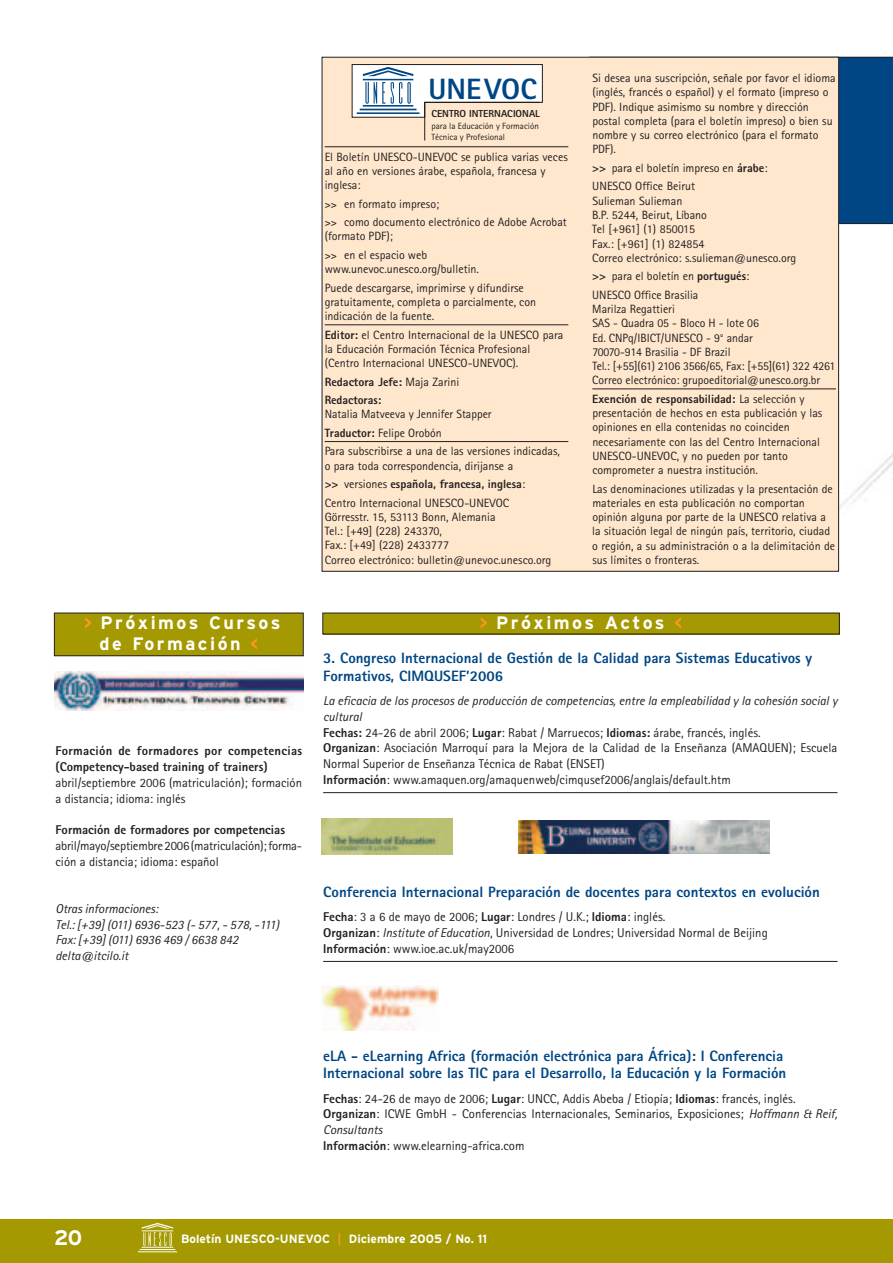
<style>
.page{position:relative;width:893px;height:1263px;background:#fff}
.page>*{position:absolute;margin:0;border:0;box-sizing:border-box;transform-origin:0 0}
.t1{font:800 29.4px "Rotis Sans Serif";color:#004684}
.t2{font:700 21px "Interstate";color:#fff}
.t3{font:700 18px/21px "Interstate";letter-spacing:.135em;color:#fff;text-align:center}
.t4{font:800 15px/17.2px "Rotis Sans Serif";color:#004684}
.t5{font:12.75px/15.8px "Rotis Sans Serif";color:#231f20}
.t6{font:italic 12.75px/15.8px "Rotis Sans Serif";color:#231f20}
.t7{font:800 12.75px/15.8px "Rotis Sans Serif";letter-spacing:.02em;color:#231f20}
.t8{font:800 12.75px "Rotis Sans Serif";color:#231f20}
.t9{font:12px/14.2px "Rotis Sans Serif";color:#231f20}
.t10{font:700 12px "Interstate";color:#fff}
.t11{font:800 12px/18.5px "Rotis Sans Serif";color:#231f20}
.t12{font:800 10.2px "Rotis Sans Serif";color:#231f20}
.t13{font:9px/11.4px "Rotis Sans Serif";color:#231f20}
.s1{color:#f79727}
.s2{font-weight:800;font-size:10.5px}
.s3{font-weight:800}
.s4{font-weight:400}
.s5{font-style:italic}
</style>
<div class="page">
<img style="left:839px;top:56px;width:54px;height:516px">
<div style="left:839px;top:57px;width:54px;height:167px;background:#004684"></div>
<div style="left:321px;top:56px;width:518px;height:516px;background:#fee7cd"></div>
<hr style="left:325px;top:324px;width:243px;height:1px;background:#231f20">
<hr style="left:325px;top:441px;width:243px;height:1px;background:#231f20">
<hr style="left:592px;top:388px;width:244px;height:1px;background:#231f20">
<div style="left:0;top:1219px;width:893px;height:44px;background:#a49901"></div>
<svg style="left:138px;top:1223px;width:39px;height:29px"></svg>
<div style="left:54px;top:613px;width:249px;height:43px;background:#a49901"></div>
<div style="left:54px;top:613px;width:250px;height:43px;border:1px solid #231f20"></div>
<hr style="left:323px;top:792px;width:514px;height:1px;background:#231f20">
<hr style="left:323px;top:961px;width:514px;height:1px;background:#231f20">
<div style="left:323px;top:613px;width:516px;height:21px;background:#a49901"></div>
<img style="left:519px;top:820px;width:250px;height:34px">
<img style="left:322px;top:819px;width:130px;height:36px">
<img style="left:322px;top:986px;width:117px;height:44px">
<img style="left:54px;top:672px;width:250px;height:39px">
<h3 class="t3" style="left:84px;top:613px;width:198px"><span class="s1">&gt;</span> Próximos Cursos de Formación <span class="s1">&lt;</span></h3>
<p class="t7" style="left:56px;top:744px;width:248px">Formación de formadores por competencias (Competency-based training of trainers)</p>
<p class="t5" style="left:55px;top:776px;width:248px">abril/septiembre 2006 (matriculación); formación a distancia; idioma: inglés</p>
<p class="t8" style="left:56px;top:825px;width:231px">Formación de formadores por competencias</p>
<p class="t5" style="left:56px;top:839px;width:248px">abril/mayo/septiembre 2006 (matriculación); forma&shy;ción a distancia; idioma: español</p>
<p class="t6" style="left:56px;top:902px;width:225px">Otras informaciones:<br>Tel.: [+39] (011) 6936-523 (- 577, - 578, -111)<br>Fax: [+39] (011) 6936 469 / 6638 842 delta@itcilo.it</p>
<h1 class="t1" style="left:429px;top:79px;width:110px">UNEVOC</h1>
<p class="t12" style="left:431px;top:110px;width:110px">CENTRO INTERNACIONAL</p>
<p class="t13" style="left:431px;top:121px;width:109px">para la Educación y Formación<br>Técnica y Profesional</p>
<p class="t9" style="left:325px;top:151px;width:245px">El Boletín UNESCO-UNEVOC se publica varias veces al año en versiones árabe, española, francesa y inglesa:</p>
<p class="t9" style="left:325px;top:196px;width:244px;line-height:18.5px"><span class="s2">&gt;&gt;</span> en formato impreso;<br><span class="s2">&gt;&gt;</span> como documento electrónico de Adobe Acrobat</p>
<p class="t9" style="left:325px;top:228px;width:104px;line-height:18.5px">(formato PDF);<br><span class="s2">&gt;&gt;</span> en el espacio web</p>
<p class="t9" style="left:325px;top:261px;width:201px;line-height:18.5px">www.unevoc.unesco.org/bulletin.<br>Puede descargarse, imprimirse y difundirse</p>
<p class="t9" style="left:325px;top:296px;width:213px">gratuitamente, completa o parcialmente, con indicación de la fuente.</p>
<p class="t9" style="left:325px;top:329px;width:240px"><span class="s3">Editor:</span> el Centro Internacional de la UNESCO para la Educación Formación Técnica Profesional (Centro Internacional UNESCO-UNEVOC).</p>
<p class="t11" style="left:325px;top:374px;width:136px">Redactora Jefe: <span class="s4">Maja Zarini<br></span>Redactoras:</p>
<p class="t9" style="left:325px;top:406px;width:237px;line-height:18.5px">Natalia Matveeva y Jennifer Stapper<br><span class="s3">Traductor:</span> Felipe Orobón<br>Para subscribirse a una de las versiones indicadas,</p>
<p class="t9" style="left:325px;top:458px;width:202px;line-height:18.5px">o para toda correspondencia, dirijanse a <span class="s3">&gt;&gt;</span> versiones <span class="s3">española, francesa, inglesa</span>:<br>Centro Internacional UNESCO-UNEVOC</p>
<p class="t9" style="left:325px;top:511px;width:228px">Görresstr. 15, 53113 Bonn, Alemania<br>Tel.: [+49] (228) 243370,<br>Fax.: [+49] (228) 2433777<br>Correo electrónico: bulletin@unevoc.unesco.org</p>
<p class="t9" style="left:592px;top:72px;width:245px">Si desea una suscripción, señale por favor el idioma (inglés, francés o español) y el formato (impreso o PDF). Indique asimismo su nombre y dirección postal completa (para el boletín impreso) o bien su nombre y su correo electrónico (para el formato PDF).</p>
<p class="t9" style="left:592px;top:160px;width:177px;line-height:18.5px"><span class="s3">&gt;&gt;</span> para el boletín impreso en <span class="s3">árabe</span>:<br>UNESCO Office Beirut</p>
<p class="t9" style="left:592px;top:195px;width:206px">Sulieman Sulieman<br>B.P. 5244, Beirut, Líbano<br>Tel [+961] (1) 850015<br>Fax.: [+961] (1) 824854<br>Correo electrónico: s.sulieman@unesco.org</p>
<p class="t9" style="left:592px;top:268px;width:158px;line-height:18.5px"><span class="s3">&gt;&gt;</span> para el boletín en <span class="s3">portugués</span>:<br>UNESCO Office Brasilia</p>
<p class="t9" style="left:592px;top:303px;width:245px">Marilza Regattieri<br>SAS - Quadra 05 - Bloco H - lote 06<br>Ed. CNPq/IBICT/UNESCO - 9° andar<br>70070-914 Brasilia - DF Brazil<br>Tel.: [+55](61) 2106 3566/65, Fax: [+55](61) 322 4261<br>Correo electrónico: grupoeditorial@unesco.org.br</p>
<p class="t9" style="left:592px;top:393px;width:232px"><span class="s3">Exención de responsabilidad:</span> La selección y presentación de hechos en esta publicación y las opiniones en ella contenidas no coinciden necesariamente con las del Centro Internacional UNESCO-UNEVOC, y no pueden por tanto comprometer a nuestra institución.</p>
<p class="t9" style="left:592px;top:482px;width:244px">Las denominaciones utilizadas y la presentación de materiales en esta publicación no comportan opinión alguna por parte de la UNESCO relativa a la situación legal de ningún país, territorio, ciudad o región, a su administración o a la delimitación de sus límites o fronteras.</p>
<h3 class="t3" style="left:480px;top:613px;width:204px"><span class="s1">&gt;</span> Próximos Actos <span class="s1">&lt;</span></h3>
<p class="t4" style="left:323px;top:651px;width:491px">3. Congreso Internacional de Gestión de la Calidad para Sistemas Educativos y<br>Formativos, CIMQUSEF’2006</p>
<p class="t5" style="left:323px;top:694px;width:516px"><span class="s5">La eficacia de los procesos de producción de competencias, entre la empleabilidad y la cohesión social y cultural<br></span><span class="s3">Fechas:</span> 24-26 de abril 2006; <span class="s3">Lugar</span>: Rabat / Marruecos; <span class="s3">Idiomas:</span> árabe, francés, inglés.<br><span class="s3">Organizan</span>: Asociación Marroquí para la Mejora de la Calidad de la Enseñanza (AMAQUEN); Escuela Normal Superior de Enseñanza Técnica de Rabat (ENSET)<br><span class="s3">Información</span>: www.amaquen.org/amaquenweb/cimqusef2006/anglais/default.htm</p>
<p class="t4" style="left:323px;top:884px;width:498px">Conferencia Internacional Preparación de docentes para contextos en evolución</p>
<p class="t5" style="left:323px;top:910px;width:446px"><span class="s3">Fecha</span>: 3 a 6 de mayo de 2006; <span class="s3">Lugar</span>: Londres / U.K.; <span class="s3">Idioma</span>: inglés.<br><span class="s3">Organizan</span>: <span class="s5">Institute of Education</span>, Universidad de Londres; Universidad Normal de Beijing<br><span class="s3">Información</span>: www.ioe.ac.uk/may2006</p>
<p class="t4" style="left:323px;top:1049px;width:465px">eLA - eLearning Africa (formación electrónica para África): I Conferencia<br>Internacional sobre las TIC para el Desarrollo, la Educación y la Formación</p>
<p class="t5" style="left:323px;top:1092px;width:516px"><span class="s3">Fechas</span>: 24-26 de mayo de 2006; <span class="s3">Lugar</span>: UNCC, Addis Abeba / Etiopía; <span class="s3">Idiomas</span>: francés, inglés.<br><span class="s3">Organizan</span>: ICWE GmbH - Conferencias Internacionales, Seminarios, Exposiciones; <span class="s5">Hoffmann &amp; Reif, Consultants<br></span><span class="s3">Información</span>: www.elearning-africa.com</p>
<h2 class="t2" style="left:54px;top:1230px;width:30px">20</h2>
<p class="t10" style="left:181px;top:1235px;width:307px">Boletín UNESCO-UNEVOC <span class="s1">|</span> Diciembre 2005 / No. 11</p>
</div>
